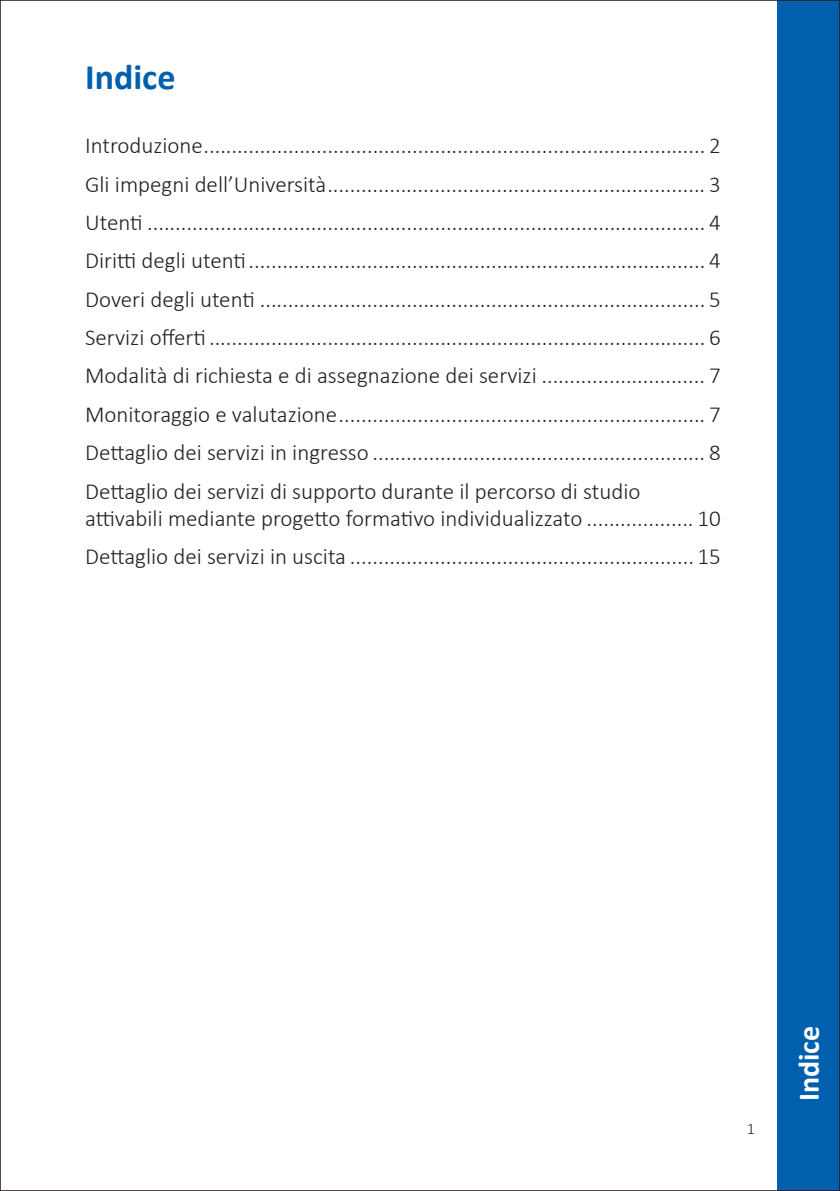
<style>
.page{position:relative;width:840px;height:1191px;background:#fff}
.page>*{position:absolute;margin:0;border:0;box-sizing:border-box;transform-origin:0 0}
.TESTATINA__BLU{font:700 36px "Calibri";color:#0160ae}
.Titolo_bande__centra{font:700 30px "Calibri";color:#fff}
.testo_INDICE{font:300 23px/27px "Calibri";color:#231f20}
.t1{font:300 16px "Calibri";color:#231f20}
</style>
<div class="page">
<div style="left:777px;top:0;width:62px;height:1191px;background:#0160ae"></div>
<p class="TESTATINA__BLU" style="left:85px;top:54px;width:92px">Indice</p>
<p class="testo_INDICE" style="left:85px;top:132px;width:636px">Introduzione......................................................................................... 2</p>
<p class="testo_INDICE" style="left:85px;top:170px;width:636px">Gli impegni dell’Università................................................................... 3</p>
<p class="testo_INDICE" style="left:85px;top:209px;width:636px">Utenti ................................................................................................... 4</p>
<p class="testo_INDICE" style="left:85px;top:247px;width:636px">Diritti degli utenti................................................................................. 4</p>
<p class="testo_INDICE" style="left:85px;top:285px;width:636px">Doveri degli utenti ............................................................................... 5</p>
<p class="testo_INDICE" style="left:85px;top:324px;width:636px">Servizi offerti........................................................................................ 6</p>
<p class="testo_INDICE" style="left:85px;top:362px;width:636px">Modalità di richiesta e di assegnazione dei servizi ............................. 7</p>
<p class="testo_INDICE" style="left:85px;top:400px;width:636px">Monitoraggio e valutazione................................................................. 7</p>
<p class="testo_INDICE" style="left:85px;top:439px;width:636px">Dettaglio dei servizi in ingresso ........................................................... 8</p>
<p class="testo_INDICE" style="left:85px;top:477px;width:636px">Dettaglio dei servizi di supporto durante il percorso di studio attivabili mediante progetto formativo individualizzato ................... 10</p>
<p class="testo_INDICE" style="left:85px;top:542px;width:636px">Dettaglio dei servizi in uscita ............................................................. 15</p>
<p class="t1" style="left:746px;top:1119px;width:10px">1</p>
<p class="Titolo_bande__centra" style="left:789px;top:1101px;width:77px;rotate:-90deg">Indice</p>
</div>
